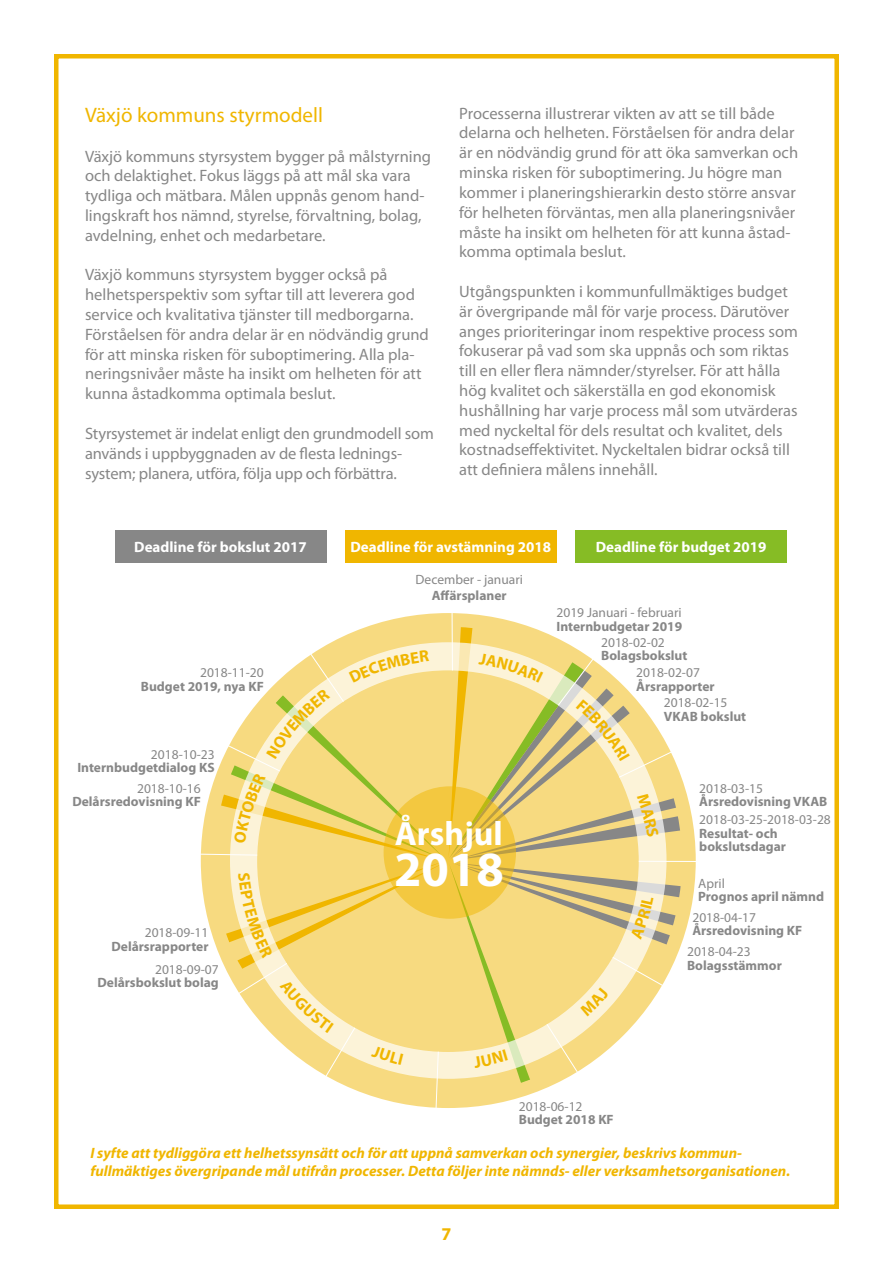
<style>
.page{position:relative;width:893px;height:1263px;background:#fff}
.page>*{position:absolute;margin:0;border:0;box-sizing:border-box;transform-origin:0 0}
.t1{font:700 49.5px "Myriad Pro";color:#fff}
.t2{font:700 33.75px "Myriad Pro";color:#fff}
.t3{font:21px "Myriad Pro";color:#f0b600}
.t4{font:700 18px "Myriad Pro";color:#f0b600}
.t5{font:16.5px/19.8px "Myriad Pro";color:#878787}
.t6{font:italic 700 15px/18px "Myriad Pro";color:#f0b600}
.t7{font:700 15px "Myriad Pro";color:#fff}
.t8{font:700 13.5px/13.5px "Myriad Pro";color:#878787}
.t9{font:13.5px "Myriad Pro";color:#878787}
</style>
<div class="page">
<div style="left:54px;top:54px;width:785px;height:1155px;border:4px solid #f0b600"></div>
<div style="left:115px;top:530px;width:211px;height:33px;background:#878787"></div>
<div style="left:345px;top:530px;width:211px;height:33px;background:#f0b600"></div>
<div style="left:576px;top:530px;width:211px;height:33px;background:#86bc25"></div>
<svg style="left:200px;top:613px;width:490px;height:495px"></svg>
<p class="t3" style="left:85px;top:102px;width:239px">Växjö kommuns styrmodell</p>
<p class="t5" style="left:85px;top:146px;width:348px">Växjö kommuns styrsystem bygger på målstyrning och delaktighet. Fokus läggs på att mål ska vara tydliga och mätbara. Målen uppnås genom hand&shy;lingskraft hos nämnd, styrelse, förvaltning, bolag, avdelning, enhet och medarbetare.</p>
<p class="t5" style="left:85px;top:265px;width:345px">Växjö kommuns styrsystem bygger också på helhetsperspektiv som syftar till att leverera god service och kvalitativa tjänster till medborgarna.<br>Förståelsen för andra delar är en nödvändig grund för att minska risken för suboptimering. Alla pla&shy;neringsnivåer måste ha insikt om helheten för att kunna åstadkomma optimala beslut.</p>
<p class="t5" style="left:85px;top:423px;width:350px">Styrsystemet är indelat enligt den grundmodell som används i uppbyggnaden av de flesta lednings&shy;system; planera, utföra, följa upp och förbättra.</p>
<p class="t5" style="left:459px;top:103px;width:340px">Processerna illustrerar vikten av att se till både delarna och helheten. Förståelsen för andra delar är en nödvändig grund för att öka samverkan och minska risken för suboptimering. Ju högre man kommer i planeringshierarkin desto större ansvar för helheten förväntas, men alla planeringsnivåer måste ha insikt om helheten för att kunna åstad&shy;komma optimala beslut.</p>
<p class="t5" style="left:459px;top:281px;width:340px">Utgångspunkten i kommunfullmäktiges budget är övergripande mål för varje process. Därutöver anges prioriteringar inom respektive process som fokuserar på vad som ska uppnås och som riktas till en eller flera nämnder/styrelser. För att hålla hög kvalitet och säkerställa en god ekonomisk hushållning har varje process mål som utvärderas med nyckeltal för dels resultat och kvalitet, dels kostnadseffektivitet. Nyckeltalen bidrar också till att definiera målens innehåll.</p>
<p class="t7" style="left:134px;top:537px;width:174px">Deadline för bokslut 2017</p>
<p class="t7" style="left:351px;top:537px;width:202px">Deadline för avstämning 2018</p>
<p class="t7" style="left:596px;top:537px;width:172px">Deadline för budget 2019</p>
<p class="t9" style="left:416px;top:571px;width:109px">December - januari</p>
<p class="t8" style="left:432px;top:589px;width:76px">Affärsplaner</p>
<p class="t9" style="left:556px;top:604px;width:127px">2019 Januari - februari</p>
<p class="t8" style="left:556px;top:619px;width:127px">Internbudgetar 2019</p>
<p class="t9" style="left:601px;top:634px;width:65px">2018-02-02</p>
<p class="t8" style="left:601px;top:648px;width:88px">Bolagsbokslut</p>
<p class="t9" style="left:636px;top:664px;width:65px">2018-02-07</p>
<p class="t8" style="left:636px;top:679px;width:80px">Årsrapporter</p>
<p class="t9" style="left:664px;top:694px;width:65px">2018-02-15</p>
<p class="t8" style="left:664px;top:709px;width:84px">VKAB bokslut</p>
<p class="t9" style="left:200px;top:664px;width:65px">2018-11-20</p>
<p class="t8" style="left:141px;top:679px;width:124px">Budget 2019, nya KF</p>
<p class="t9" style="left:151px;top:746px;width:65px">2018-10-23</p>
<p class="t8" style="left:77px;top:761px;width:139px">Internbudgetdialog KS</p>
<p class="t9" style="left:137px;top:780px;width:65px">2018-10-16</p>
<p class="t8" style="left:72px;top:794px;width:130px">Delårsredovisning KF</p>
<p class="t9" style="left:145px;top:924px;width:65px">2018-09-11</p>
<p class="t8" style="left:111px;top:939px;width:98px">Delårsrapporter</p>
<p class="t9" style="left:155px;top:961px;width:65px">2018-09-07</p>
<p class="t8" style="left:97px;top:975px;width:123px">Delårsbokslut bolag</p>
<h2 class="t2" style="left:395px;top:811px;width:109px">Årshjul</h2>
<h1 class="t1" style="left:394px;top:837px;width:111px">2018</h1>
<p class="t9" style="left:519px;top:1098px;width:65px">2018-06-12</p>
<p class="t8" style="left:519px;top:1112px;width:96px">Budget 2018 KF</p>
<p class="t9" style="left:699px;top:780px;width:65px">2018-03-15</p>
<p class="t8" style="left:699px;top:794px;width:130px">Årsredovisning VKAB</p>
<p class="t9" style="left:699px;top:811px;width:133px">2018-03-25-2018-03-28</p>
<p class="t8" style="left:699px;top:826px;width:88px">Resultat- och bokslutsdagar</p>
<p class="t9" style="left:698px;top:875px;width:28px">April</p>
<p class="t8" style="left:698px;top:890px;width:127px">Prognos april nämnd</p>
<p class="t9" style="left:692px;top:909px;width:65px">2018-04-17</p>
<p class="t8" style="left:692px;top:924px;width:111px">Årsredovisning KF</p>
<p class="t9" style="left:687px;top:943px;width:65px">2018-04-23</p>
<p class="t8" style="left:687px;top:958px;width:96px">Bolagsstämmor</p>
<p class="t6" style="left:90px;top:1143px;width:701px">I syfte att tydliggöra ett helhetssynsätt och för att uppnå samverkan och synergier, beskrivs kommun&shy;fullmäktiges övergripande mål utifrån processer. Detta följer inte nämnds- eller verksamhetsorganisationen.</p>
<p class="t4" style="left:441px;top:1222px;width:11px">7</p>
</div>
